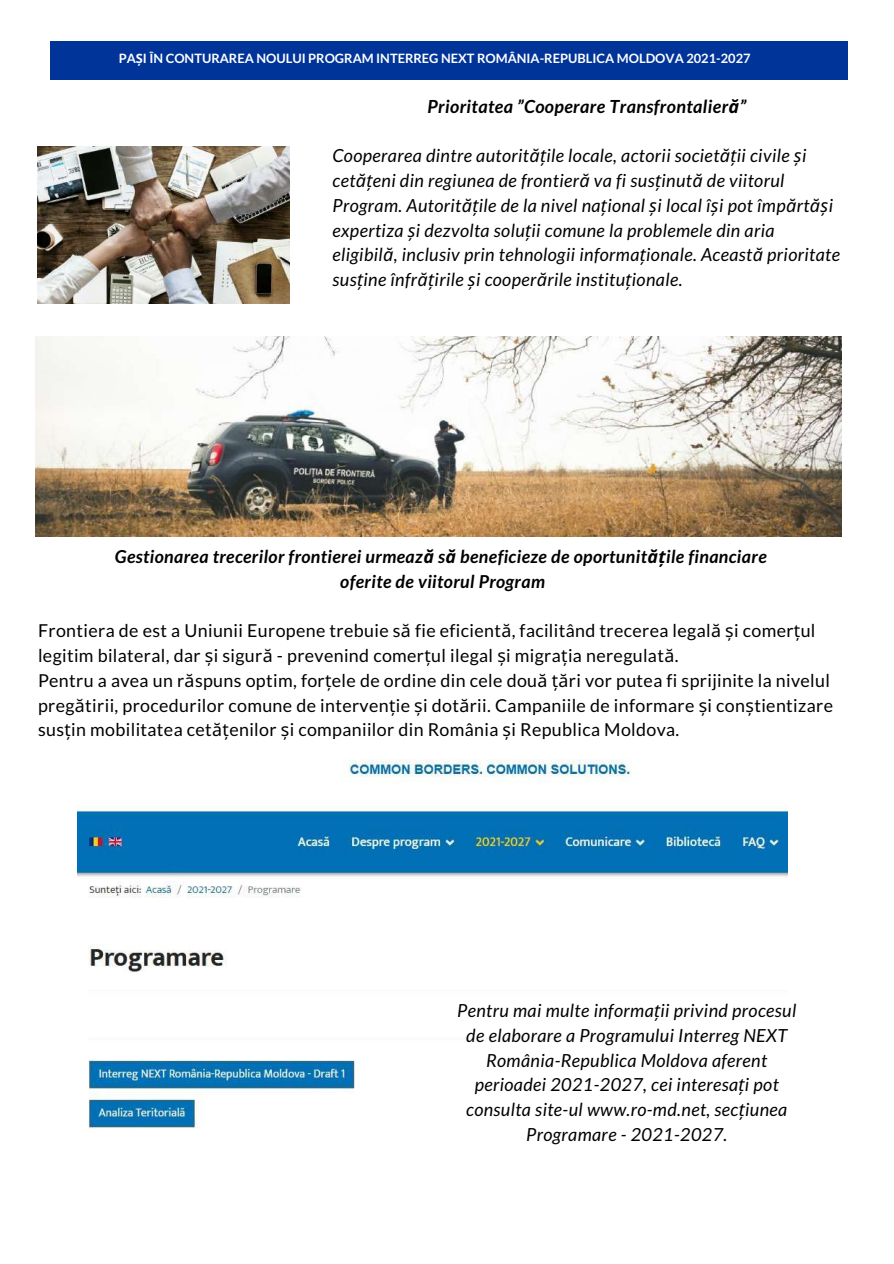
<style>
.page{position:relative;width:894px;height:1264px;background:#fff}
.page>*{position:absolute;margin:0;border:0;box-sizing:border-box;transform-origin:0 0}
.t1{font:italic 18px/24.8px "Lato";letter-spacing:.02em;color:#000}
.t2{font:italic 700 18px "Lato";letter-spacing:.02em;color:#000}
.t3{font:17.85px/24.8px "Lato";letter-spacing:.02em;color:#000}
.t4{font:italic 700 17.85px/24.8px "Lato";letter-spacing:.02em;color:#000;text-align:center}
.t5{font:700 12.9px "Lato";color:#fff}
.s1{font-family:"Noto Sans"}
</style>
<div class="page">
<div style="left:50px;top:42px;width:797px;height:38px;background:#013499"></div>
<img style="left:38px;top:146px;width:251px;height:158px">
<img style="left:77px;top:759px;width:709px;height:370px">
<img style="left:36px;top:337px;width:805px;height:199px">
<p class="t5" style="left:119px;top:50px;width:633px">PA<span class="s1">Ș</span>I ÎN CONTURAREA NOULUI PROGRAM INTERREG NEXT ROMÂNIA-REPUBLICA MOLDOVA 2021-2027</p>
<p class="t2" style="left:427px;top:95px;width:320px">Prioritatea ”Cooperare Transfrontalier<span class="s1">ă</span>”</p>
<p class="t1" style="left:332px;top:143px;width:509px">Cooperarea dintre autorit<span class="s1">ăț</span>ile locale, actorii societ<span class="s1">ăț</span>ii civile <span class="s1">ș</span>i cet<span class="s1">ăț</span>eni din regiunea de frontier<span class="s1">ă</span> va fi sus<span class="s1">ț</span>inut<span class="s1">ă</span> de viitorul Program. Autorit<span class="s1">ăț</span>ile de la nivel na<span class="s1">ț</span>ional <span class="s1">ș</span>i local î<span class="s1">ș</span>i pot împ<span class="s1">ă</span>rt<span class="s1">ăș</span>i expertiza <span class="s1">ș</span>i dezvolta solu<span class="s1">ț</span>ii comune la problemele din aria eligibil<span class="s1">ă</span>, inclusiv prin tehnologii informa<span class="s1">ț</span>ionale. Aceast<span class="s1">ă</span> prioritate sus<span class="s1">ț</span>ine înfr<span class="s1">ăț</span>irile <span class="s1">ș</span>i cooper<span class="s1">ă</span>rile institu<span class="s1">ț</span>ionale.</p>
<p class="t4" style="left:115px;top:543px;width:653px">Gestionarea trecerilor frontierei urmeaz<span class="s1">ă</span> s<span class="s1">ă</span> beneficieze de oportunit<span class="s1">ăț</span>ile financiare oferite de viitorul Program</p>
<p class="t3" style="left:38px;top:618px;width:796px">Frontiera de est a Uniunii Europene trebuie s<span class="s1">ă</span> fie eficient<span class="s1">ă</span>, facilitând trecerea legal<span class="s1">ă ș</span>i comer<span class="s1">ț</span>ul legitim bilateral, dar <span class="s1">ș</span>i sigur<span class="s1">ă</span> - prevenind comer<span class="s1">ț</span>ul ilegal <span class="s1">ș</span>i migra<span class="s1">ț</span>ia neregulat<span class="s1">ă</span>.<br>Pentru a avea un r<span class="s1">ă</span>spuns optim, for<span class="s1">ț</span>ele de ordine din cele dou<span class="s1">ă ță</span>ri vor putea fi sprijinite la nivelul preg<span class="s1">ă</span>tirii, procedurilor comune de interven<span class="s1">ț</span>ie <span class="s1">ș</span>i dot<span class="s1">ă</span>rii. Campaniile de informare <span class="s1">ș</span>i con<span class="s1">ș</span>tientizare sus<span class="s1">ț</span>in mobilitatea cet<span class="s1">ăț</span>enilor <span class="s1">ș</span>i companiilor din România <span class="s1">ș</span>i Republica Moldova.</p>
<p class="t1" style="left:457px;top:997px;width:340px;text-align:center">Pentru mai multe informa<span class="s1">ț</span>ii privind procesul de elaborare a Programului Interreg NEXT România-Republica Moldova aferent perioadei 2021-2027, cei interesa<span class="s1">ț</span>i pot consulta site-ul www.ro-md.net, sec<span class="s1">ț</span>iunea Programare - 2021-2027.</p>
</div>
